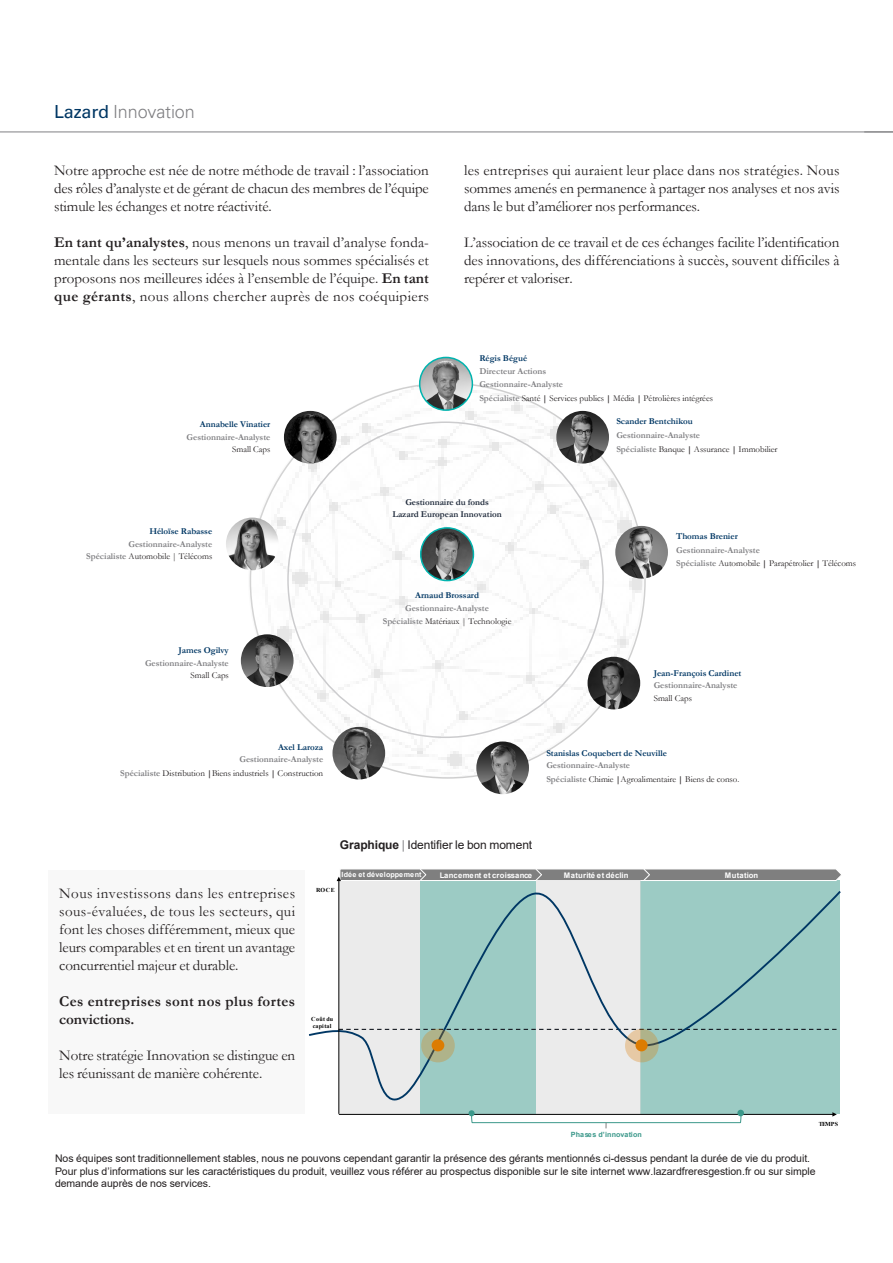
<style>
.page{position:relative;width:893px;height:1263px;background:#fff}
.page>*{position:absolute;margin:0;border:0;box-sizing:border-box;transform-origin:0 0}
.A__Second_Page_Heade{font:300 18px "Univers LT Std";letter-spacing:-.01em;color:#808083}
.A__Second_Page_Heade-2{font:15px/18px "Garamond";letter-spacing:-.005em;color:#231f20;text-align:justify}
.A__Second_Page_Heade-3{font:700 15px/18px "Garamond";letter-spacing:.025em;color:#231f20}
.A__Second_Page_Heade-4{font:12px "Arial";letter-spacing:-.01em;color:#231f20}
.F__Footnote___No_Ind{font:10.5px "Arial";letter-spacing:-.005em;color:#231f20}
.F__Footnote___No_Ind-2{font:9px "Garamond";color:#231f20}
.F__Footnote___No_Ind-3{font:700 9px "Garamond";color:#808083}
.F__Footnote___No_Ind-4{font:700 9px "Garamond";color:#003764}
.F__Footnote___No_Ind-5{font:700 9px "Garamond";color:#1e293a}
.t1{font:700 7.65px "Arial";letter-spacing:.015em;color:#fff}
.t2{font:700 7.2px "Arial";letter-spacing:.03em;color:#fff}
.t3{font:700 7.2px "Arial";letter-spacing:.005em;color:#3b988a}
.t4{font:700 6px/7.2px "Times New Roman";letter-spacing:.03em;color:#000}
.s1{font-weight:400;color:#003764}
.s2{font-weight:700}
.s3{font-weight:700;color:#808083}
.s4{color:#808083}
</style>
<div class="page">
<hr style="left:0;top:132px;width:893px;height:1px;background:#808083">
<svg style="left:864px;top:132px;width:29px;height:1px"></svg>
<img style="left:249px;top:383px;width:394px;height:394px;border-radius:197px">
<div style="left:48px;top:870px;width:257px;height:243px;background:#f8f8f8"></div>
<img style="left:421px;top:528px;width:52px;height:52px;border-radius:26px">
<div style="left:420px;top:527px;width:54px;height:54px;border:2px solid #00b4af;border-radius:50%"></div>
<img style="left:476px;top:741px;width:53px;height:53px;border-radius:26px">
<img style="left:332px;top:727px;width:53px;height:52px;border-radius:26px">
<img style="left:420px;top:357px;width:52px;height:53px;border-radius:26px">
<div style="left:419px;top:357px;width:54px;height:54px;border:2px solid #00b4af;border-radius:50%"></div>
<img style="left:556px;top:411px;width:53px;height:53px;border-radius:26px">
<img style="left:615px;top:526px;width:53px;height:53px;border-radius:26px">
<img style="left:226px;top:518px;width:53px;height:52px;border-radius:26px">
<img style="left:588px;top:657px;width:52px;height:52px;border-radius:26px">
<img style="left:241px;top:634px;width:53px;height:53px;border-radius:26px">
<img style="left:284px;top:411px;width:53px;height:53px;border-radius:26px">
<svg style="left:309px;top:883px;width:532px;height:235px;background:#bad6d2"></svg>
<hr style="left:339px;top:880px;width:1px;height:234px;background:#000">
<svg style="left:337px;top:869px;width:504px;height:12px;background:#8f8f8f"></svg>
<svg style="left:469px;top:1110px;width:272px;height:18px"></svg>
<div style="left:421px;top:1029px;width:34px;height:33px;background:#dc7c02;border-radius:50%;opacity:.3"></div>
<div style="left:625px;top:1029px;width:34px;height:33px;background:#dc7c02;border-radius:50%;opacity:.3"></div>
<div style="left:432px;top:1039px;width:12px;height:12px;background:#dc7c02;border-radius:50%"></div>
<div style="left:635px;top:1039px;width:13px;height:12px;background:#dc7c02;border-radius:50%"></div>
<p class="A__Second_Page_Heade" style="left:54px;top:101px;width:142px"><span class="s1">Lazard</span> Innovation</p>
<p class="A__Second_Page_Heade-2" style="left:54px;top:161px;width:376px">Notre approche est née de notre méthode de travail : l’association des rôles d’analyste et de gérant de chacun des membres de l’équipe stimule les échanges et notre réactivité.</p>
<p class="A__Second_Page_Heade-2" style="left:54px;top:233px;width:376px"><span class="s2">En tant qu’analystes</span>, nous menons un travail d’analyse fonda&shy;mentale dans les secteurs sur lesquels nous sommes spécialisés et proposons nos meilleures idées à l’ensemble de l’équipe. <span class="s2">En tant que gérants</span>, nous allons chercher auprès de nos coéquipiers</p>
<p class="F__Footnote___No_Ind-4" style="left:200px;top:418px;width:72px">Annabelle Vinatier</p>
<p class="F__Footnote___No_Ind-3" style="left:187px;top:431px;width:85px">Gestionnaire-Analyste</p>
<p class="F__Footnote___No_Ind-2" style="left:232px;top:443px;width:40px">Small Caps</p>
<p class="A__Second_Page_Heade-2" style="left:464px;top:161px;width:377px">les entreprises qui auraient leur place dans nos stratégies. Nous sommes amenés en permanence à partager nos analyses et nos avis dans le but d’améliorer nos performances.</p>
<p class="A__Second_Page_Heade-2" style="left:464px;top:233px;width:377px">L’association de ce travail et de ces échanges facilite l’identification des innovations, des différenciations à succès, souvent difficiles à repérer et valoriser.</p>
<p class="F__Footnote___No_Ind-4" style="left:479px;top:352px;width:49px">Régis Bégué</p>
<p class="F__Footnote___No_Ind-3" style="left:479px;top:365px;width:68px">Directeur Actions</p>
<p class="F__Footnote___No_Ind-3" style="left:479px;top:378px;width:85px">Gestionnaire-Analyste</p>
<p class="F__Footnote___No_Ind-2" style="left:479px;top:392px;width:235px"><span class="s3">Spécialiste</span> Santé <span class="s2">|</span> Services publics <span class="s2">|</span> Média <span class="s2">|</span> Pétrolières intégrées</p>
<p class="F__Footnote___No_Ind-4" style="left:616px;top:415px;width:78px">Scander Bentchikou</p>
<p class="F__Footnote___No_Ind-3" style="left:616px;top:429px;width:85px">Gestionnaire-Analyste</p>
<p class="F__Footnote___No_Ind-2" style="left:616px;top:443px;width:163px"><span class="s3">Spécialiste</span> Banque <span class="s2">|</span> Assurance <span class="s2">|</span> Immobilier</p>
<p class="F__Footnote___No_Ind-4" style="left:149px;top:525px;width:64px">Héloïse Rabasse</p>
<p class="F__Footnote___No_Ind-3" style="left:129px;top:538px;width:85px">Gestionnaire-Analyste</p>
<p class="F__Footnote___No_Ind-2" style="left:86px;top:550px;width:128px"><span class="s3">Spécialiste</span> Automobile | Télécoms</p>
<p class="F__Footnote___No_Ind-4" style="left:178px;top:644px;width:52px">James Ogilvy</p>
<p class="F__Footnote___No_Ind-3" style="left:145px;top:656px;width:85px">Gestionnaire-Analyste</p>
<p class="F__Footnote___No_Ind-2" style="left:191px;top:669px;width:40px">Small Caps</p>
<p class="F__Footnote___No_Ind-4" style="left:278px;top:740px;width:47px">Axel Laroza</p>
<p class="F__Footnote___No_Ind-3" style="left:239px;top:753px;width:85px">Gestionnaire-Analyste</p>
<p class="F__Footnote___No_Ind-2" style="left:120px;top:767px;width:205px"><span class="s3">Spécialiste</span> Distribution <span class="s2">|</span>Biens industriels <span class="s2">|</span> Construction</p>
<p class="F__Footnote___No_Ind-5" style="left:405px;top:496px;width:85px">Gestionnaire du fonds</p>
<p class="F__Footnote___No_Ind-5" style="left:392px;top:508px;width:111px">Lazard European Innovation</p>
<p class="F__Footnote___No_Ind-4" style="left:415px;top:589px;width:65px">Arnaud Brossard</p>
<p class="F__Footnote___No_Ind-3" style="left:405px;top:602px;width:85px">Gestionnaire-Analyste</p>
<p class="F__Footnote___No_Ind-2" style="left:383px;top:615px;width:130px"><span class="s3">Spécialiste</span> Matériaux | Technologie</p>
<p class="F__Footnote___No_Ind-4" style="left:676px;top:530px;width:63px">Thomas Brenier</p>
<p class="F__Footnote___No_Ind-3" style="left:676px;top:544px;width:85px">Gestionnaire-Analyste</p>
<p class="F__Footnote___No_Ind-2" style="left:676px;top:558px;width:181px"><span class="s3">Spécialiste</span> Automobile <span class="s2">|</span> Parapétrolier <span class="s2">|</span> Télécoms</p>
<p class="F__Footnote___No_Ind-4" style="left:654px;top:667px;width:89px">Jean-François Cardinet</p>
<p class="F__Footnote___No_Ind-3" style="left:654px;top:679px;width:85px">Gestionnaire-Analyste</p>
<p class="F__Footnote___No_Ind-2" style="left:654px;top:692px;width:40px">Small Caps</p>
<p class="F__Footnote___No_Ind-4" style="left:546px;top:747px;width:122px">Stanislas Coquebert de Neuville</p>
<p class="F__Footnote___No_Ind-3" style="left:546px;top:759px;width:85px">Gestionnaire-Analyste</p>
<p class="F__Footnote___No_Ind-2" style="left:546px;top:773px;width:195px"><span class="s3">Spécialiste</span> Chimie <span class="s2">|</span>Agroalimentaire <span class="s2">|</span> Biens de conso.</p>
<p class="A__Second_Page_Heade-4" style="left:340px;top:837px;width:194px"><span class="s2">Graphique</span> <span class="s4">|</span> Identifier le bon moment</p>
<p class="t2" style="left:341px;top:870px;width:82px">Idée et développement</p>
<p class="t1" style="left:440px;top:870px;width:94px">Lancement et croissance</p>
<p class="t1" style="left:564px;top:870px;width:66px">Maturité et déclin</p>
<p class="t1" style="left:725px;top:870px;width:35px">Mutation</p>
<p class="A__Second_Page_Heade-2" style="left:59px;top:883px;width:237px">Nous investissons dans les entreprises sous-évaluées, de tous les secteurs, qui font les choses différemment, mieux que leurs comparables et en tirent un avantage concurrentiel majeur et durable.</p>
<p class="A__Second_Page_Heade-3" style="left:59px;top:992px;width:237px">Ces entreprises sont nos plus fortes convictions.</p>
<p class="A__Second_Page_Heade-2" style="left:59px;top:1045px;width:237px">Notre stratégie Innovation se distingue en les réunissant de manière cohérente.</p>
<p class="t4" style="left:316px;top:886px;width:20px">ROCE</p>
<p class="t4" style="left:311px;top:1015px;width:24px">Coût du capital</p>
<p class="t3" style="left:571px;top:1130px;width:73px">Phases d’innovation</p>
<p class="t4" style="left:819px;top:1120px;width:21px">TEMPS</p>
<p class="F__Footnote___No_Ind" style="left:55px;top:1151px;width:757px">Nos équipes sont traditionnellement stables, nous ne pouvons cependant garantir la présence des gérants mentionnés ci-dessus pendant la durée de vie du produit.</p>
<p class="F__Footnote___No_Ind" style="left:55px;top:1164px;width:762px">Pour plus d’informations sur les caractéristiques du produit, veuillez vous référer au prospectus disponible sur le site internet www.lazardfreresgestion.fr ou sur simple</p>
<p class="F__Footnote___No_Ind" style="left:55px;top:1176px;width:157px">demande auprès de nos services.</p>
</div>
